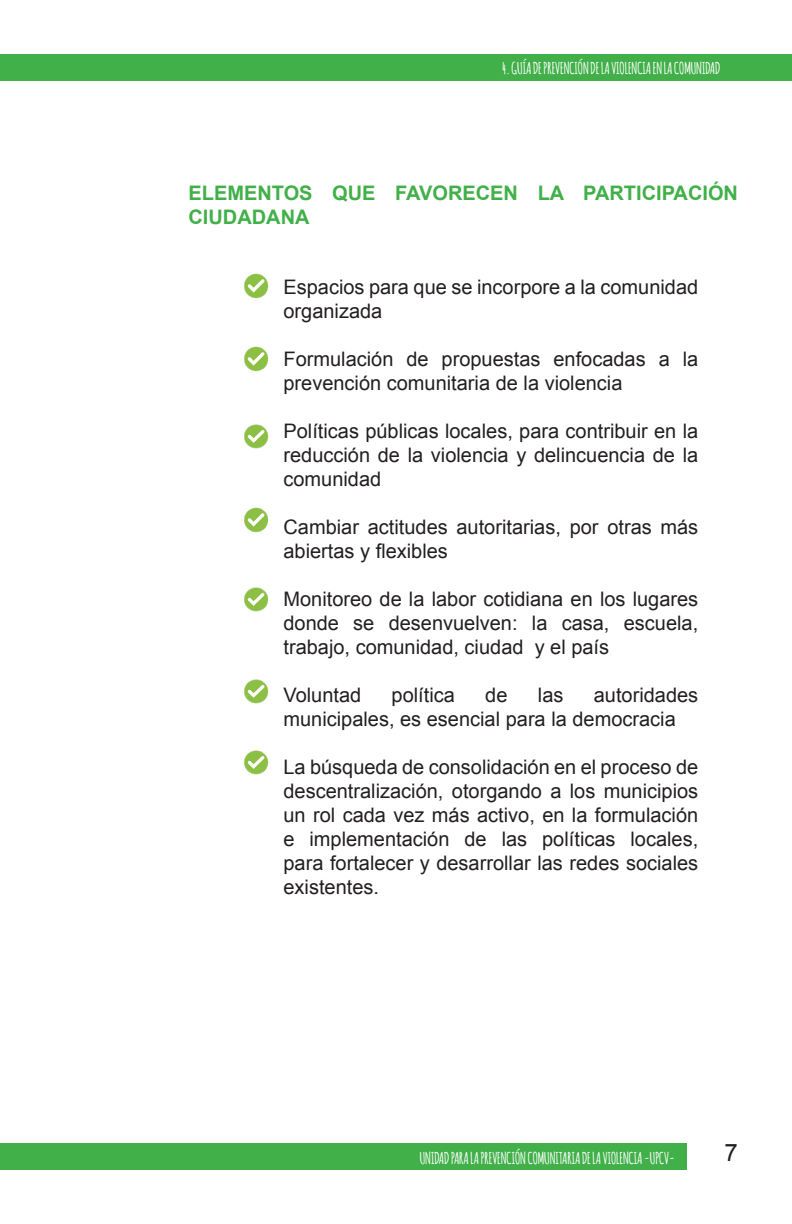
<style>
.page{position:relative;width:792px;height:1224px;background:#fff}
.page>*{position:absolute;margin:0;border:0;box-sizing:border-box;transform-origin:0 0}
.t1{font:24px "Arial";color:#231f20}
.t2{font:20px/24px "Arial";color:#231f20}
.t3{font:700 20px/24px "Arial";color:#41b049}
.t4{font:700 16px "Amatic";color:#fff}
</style>
<div class="page">
<div style="left:0;top:1144px;width:686px;height:26px;background:#41b049"></div>
<div style="left:0;top:54px;width:792px;height:26px;background:#41b049"></div>
<img style="left:244px;top:273px;width:25px;height:26px">
<img style="left:244px;top:346px;width:25px;height:26px">
<img style="left:244px;top:424px;width:25px;height:25px">
<img style="left:244px;top:507px;width:25px;height:26px">
<img style="left:244px;top:587px;width:25px;height:25px">
<img style="left:244px;top:679px;width:25px;height:25px">
<img style="left:244px;top:750px;width:25px;height:25px">
<p class="t4" style="left:502px;top:57px;width:220px">4. GUÍA DE PREVENCIÓN DE LA VIOLENCIA EN LA COMUNIDAD</p>
<p class="t3" style="left:189px;top:182px;width:551px">ELEMENTOS QUE FAVORECEN LA PARTICIPACIÓN<br>CIUDADANA</p>
<p class="t2" style="left:283px;top:275px;width:416px">Espacios para que se incorpore a la comunidad organizada</p>
<p class="t2" style="left:283px;top:347px;width:416px">Formulación de propuestas enfocadas a la prevención comunitaria de la violencia</p>
<p class="t2" style="left:283px;top:419px;width:416px;text-align:justify">Políticas públicas locales, para contribuir en la reducción de la violencia y delincuencia de la comunidad</p>
<p class="t2" style="left:283px;top:515px;width:416px">Cambiar actitudes autoritarias, por otras más abiertas y flexibles</p>
<p class="t2" style="left:283px;top:587px;width:416px;text-align:justify">Monitoreo de la labor cotidiana en los lugares donde se desenvuelven: la casa, escuela, trabajo, comunidad, ciudad y el país</p>
<p class="t2" style="left:283px;top:683px;width:79px">Voluntad</p>
<p class="t2" style="left:392px;top:683px;width:65px">política</p>
<p class="t2" style="left:485px;top:683px;width:24px">de</p>
<p class="t2" style="left:538px;top:683px;width:27px">las</p>
<p class="t2" style="left:283px;top:683px;width:416px;text-indent:310px">autoridades municipales, es esencial para la democracia</p>
<p class="t2" style="left:283px;top:755px;width:416px;text-align:justify">La búsqueda de consolidación en el proceso de descentralización, otorgando a los municipios un rol cada vez más activo, en la formulación e implementación de las políticas locales, para fortalecer y desarrollar las redes sociales existentes.</p>
<p class="t4" style="left:420px;top:1147px;width:257px">UNIDAD PARA LA PREVENCIÓN COMUNITARIA DE LA VIOLENCIA -UPCV-</p>
<p class="t1" style="left:725px;top:1137px;width:15px">7</p>
</div>
